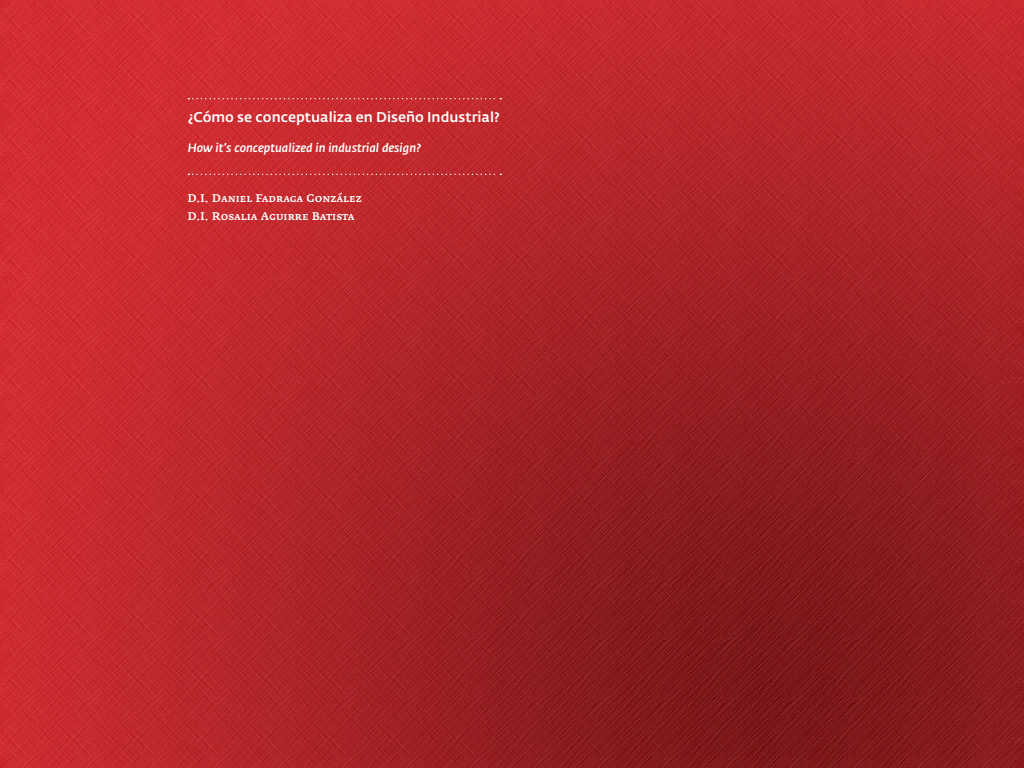
<style>
.page{position:relative;width:1024px;height:768px;background:#fff}
.page>*{position:absolute;margin:0;border:0;box-sizing:border-box;transform-origin:0 0}
.t1{font:500 14px "Fedra Sans Std";color:#fff}
.t2{font:italic 500 12px "Fedra Sans Std";color:#fff}
.t3{font:11px/18px "Fedra Serif A Medium SC";color:#fff}
</style>
<div class="page">
<img style="left:0;top:0;width:1024px;height:768px">
<svg style="left:188px;top:98px;width:313px;height:1px"></svg>
<svg style="left:188px;top:174px;width:313px;height:1px"></svg>
<p class="t1" style="left:188px;top:109px;width:314px">¿Cómo se conceptualiza en Diseño Industrial?</p>
<p class="t2" style="left:188px;top:141px;width:234px">How it’s conceptualized in industrial design?</p>
<p class="t3" style="left:188px;top:189px;width:176px">D.I. Daniel Fadraga González<br>D.I. Rosalia Aguirre Batista</p>
</div>
